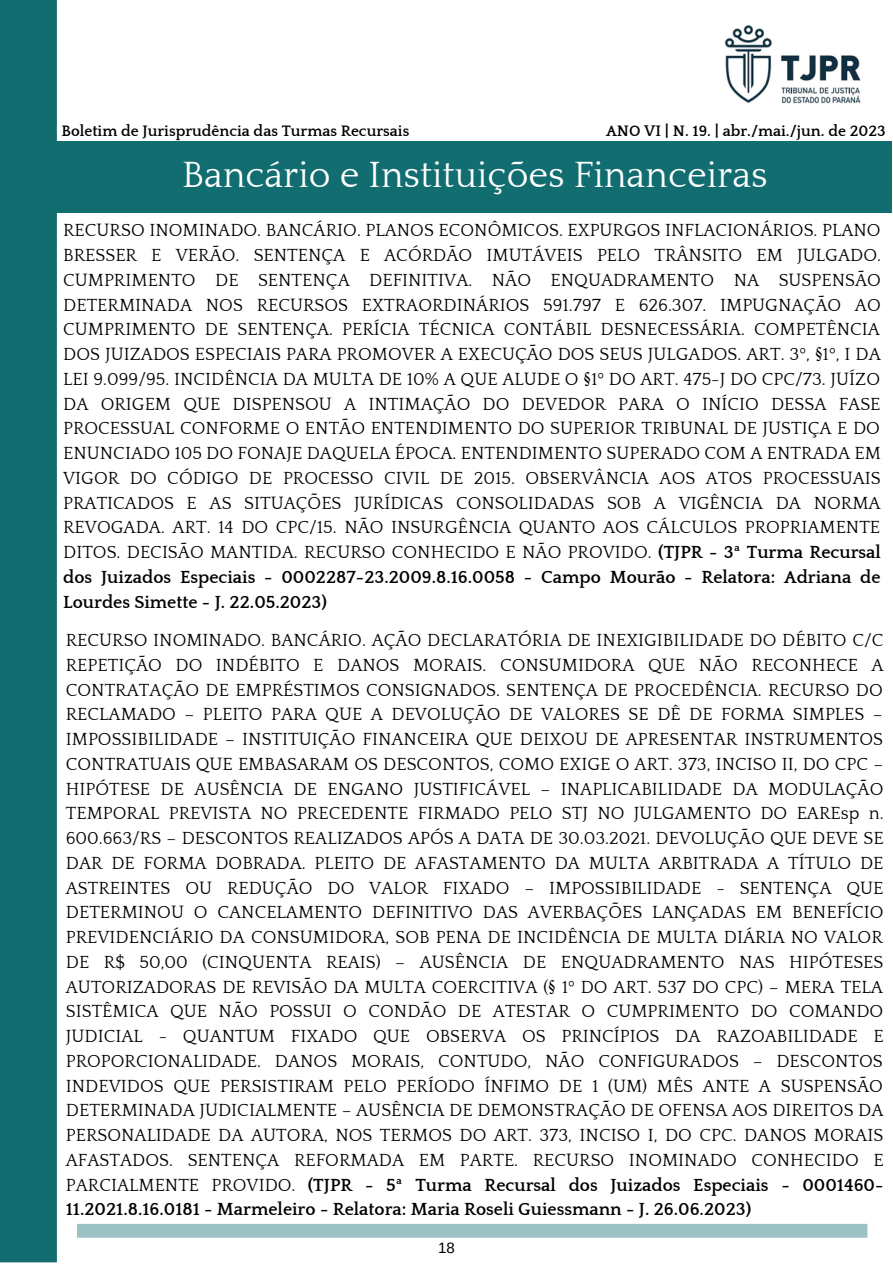
<style>
.page{position:relative;width:893px;height:1264px;background:#fff}
.page>*{position:absolute;margin:0;border:0;box-sizing:border-box;transform-origin:0 0}
.t1{font:37.5px "Quattrocento";color:#fff}
.t2{font:18px/24.8px "Quattrocento";color:#000;text-align:justify}
.t3{font:700 15.6px "Quattrocento";color:#000}
.t4{font:15px "Arimo";color:#000}
.s1{font-weight:700}
</style>
<div class="page">
<div style="left:0;top:0;width:57px;height:1262px;background:#116d70"></div>
<img style="left:724px;top:25px;width:137px;height:79px">
<div style="left:47px;top:141px;width:844px;height:71px;background:#116d70"></div>
<svg style="left:77px;top:1223px;width:790px;height:14px;background:#a2c5c6"></svg>
<p class="t3" style="left:606px;top:123px;width:281px">ANO VI | N. 19. | abr./mai./jun. de 2023</p>
<p class="t3" style="left:62px;top:123px;width:349px">Boletim de Jurisprudência das Turmas Recursais</p>
<p class="t1" style="left:182px;top:156px;width:586px">Bancário e Instituições Financeiras</p>
<p class="t2" style="left:63px;top:219px;width:819px">RECURSO INOMINADO. BANCÁRIO. PLANOS ECONÔMICOS. EXPURGOS INFLACIONÁRIOS. PLANO BRESSER E VERÃO. SENTENÇA E ACÓRDÃO IMUTÁVEIS PELO TRÂNSITO EM JULGADO.<br>CUMPRIMENTO DE SENTENÇA DEFINITIVA. NÃO ENQUADRAMENTO NA SUSPENSÃO DETERMINADA NOS RECURSOS EXTRAORDINÁRIOS 591.797 E 626.307. IMPUGNAÇÃO AO CUMPRIMENTO DE SENTENÇA. PERÍCIA TÉCNICA CONTÁBIL DESNECESSÁRIA. COMPETÊNCIA DOS JUIZADOS ESPECIAIS PARA PROMOVER A EXECUÇÃO DOS SEUS JULGADOS. ART. 3º, §1º, I DA LEI 9.099/95. INCIDÊNCIA DA MULTA DE 10% A QUE ALUDE O §1º DO ART. 475-J DO CPC/73. JUÍZO DA ORIGEM QUE DISPENSOU A INTIMAÇÃO DO DEVEDOR PARA O INÍCIO DESSA FASE PROCESSUAL CONFORME O ENTÃO ENTENDIMENTO DO SUPERIOR TRIBUNAL DE JUSTIÇA E DO ENUNCIADO 105 DO FONAJE DAQUELA ÉPOCA. ENTENDIMENTO SUPERADO COM A ENTRADA EM VIGOR DO CÓDIGO DE PROCESSO CIVIL DE 2015. OBSERVÂNCIA AOS ATOS PROCESSUAIS PRATICADOS E AS SITUAÇÕES JURÍDICAS CONSOLIDADAS SOB A VIGÊNCIA DA NORMA REVOGADA. ART. 14 DO CPC/15. NÃO INSURGÊNCIA QUANTO AOS CÁLCULOS PROPRIAMENTE DITOS. DECISÃO MANTIDA. RECURSO CONHECIDO E NÃO PROVIDO. <span class="s1">(TJPR - 3ª Turma Recursal dos Juizados Especiais - 0002287-23.2009.8.16.0058 - Campo Mourão - Relatora: Adriana de Lourdes Simette - J. 22.05.2023)</span></p>
<p class="t2" style="left:66px;top:628px;width:819px">RECURSO INOMINADO. BANCÁRIO. AÇÃO DECLARATÓRIA DE INEXIGIBILIDADE DO DÉBITO C/C REPETIÇÃO DO INDÉBITO E DANOS MORAIS. CONSUMIDORA QUE NÃO RECONHECE A CONTRATAÇÃO DE EMPRÉSTIMOS CONSIGNADOS. SENTENÇA DE PROCEDÊNCIA. RECURSO DO RECLAMADO – PLEITO PARA QUE A DEVOLUÇÃO DE VALORES SE DÊ DE FORMA SIMPLES – IMPOSSIBILIDADE – INSTITUIÇÃO FINANCEIRA QUE DEIXOU DE APRESENTAR INSTRUMENTOS CONTRATUAIS QUE EMBASARAM OS DESCONTOS, COMO EXIGE O ART. 373, INCISO II, DO CPC – HIPÓTESE DE AUSÊNCIA DE ENGANO JUSTIFICÁVEL – INAPLICABILIDADE DA MODULAÇÃO TEMPORAL PREVISTA NO PRECEDENTE FIRMADO PELO STJ NO JULGAMENTO DO EAREsp n.<br>600.663/RS – DESCONTOS REALIZADOS APÓS A DATA DE 30.03.2021. DEVOLUÇÃO QUE DEVE SE DAR DE FORMA DOBRADA. PLEITO DE AFASTAMENTO DA MULTA ARBITRADA A TÍTULO DE ASTREINTES OU REDUÇÃO DO VALOR FIXADO – IMPOSSIBILIDADE - SENTENÇA QUE DETERMINOU O CANCELAMENTO DEFINITIVO DAS AVERBAÇÕES LANÇADAS EM BENEFÍCIO PREVIDENCIÁRIO DA CONSUMIDORA, SOB PENA DE INCIDÊNCIA DE MULTA DIÁRIA NO VALOR DE R$ 50,00 (CINQUENTA REAIS) – AUSÊNCIA DE ENQUADRAMENTO NAS HIPÓTESES AUTORIZADORAS DE REVISÃO DA MULTA COERCITIVA (§ 1º DO ART. 537 DO CPC) – MERA TELA SISTÊMICA QUE NÃO POSSUI O CONDÃO DE ATESTAR O CUMPRIMENTO DO COMANDO JUDICIAL - QUANTUM FIXADO QUE OBSERVA OS PRINCÍPIOS DA RAZOABILIDADE E PROPORCIONALIDADE. DANOS MORAIS, CONTUDO, NÃO CONFIGURADOS – DESCONTOS INDEVIDOS QUE PERSISTIRAM PELO PERÍODO ÍNFIMO DE 1 (UM) MÊS ANTE A SUSPENSÃO DETERMINADA JUDICIALMENTE – AUSÊNCIA DE DEMONSTRAÇÃO DE OFENSA AOS DIREITOS DA PERSONALIDADE DA AUTORA, NOS TERMOS DO ART. 373, INCISO I, DO CPC. DANOS MORAIS AFASTADOS. SENTENÇA REFORMADA EM PARTE. RECURSO INOMINADO CONHECIDO E PARCIALMENTE PROVIDO. <span class="s1">(TJPR - 5ª Turma Recursal dos Juizados Especiais - 0001460- 11.2021.8.16.0181 - Marmeleiro - Relatora: Maria Roseli Guiessmann - J. 26.06.2023)</span></p>
<p class="t4" style="left:438px;top:1239px;width:18px">18</p>
</div>
